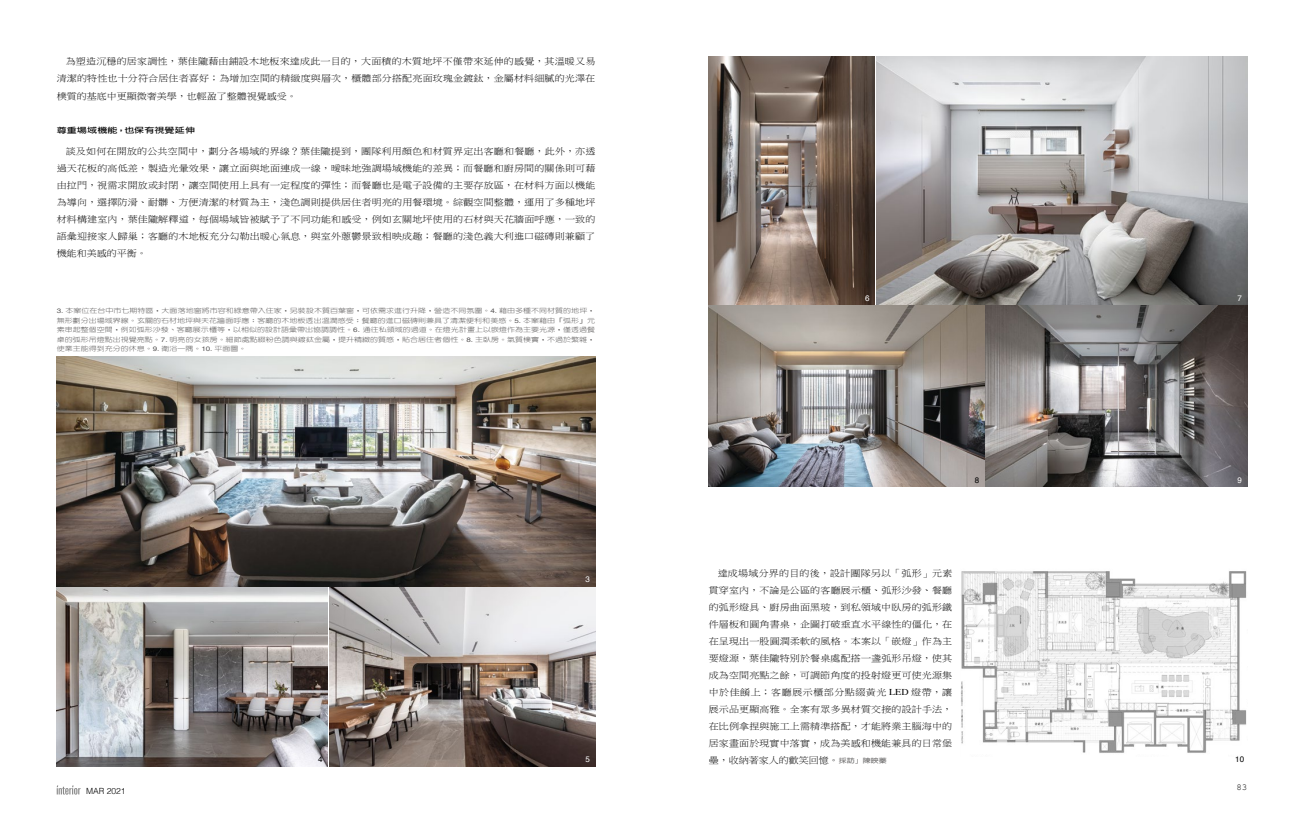
<style>
.page{position:relative;width:1304px;height:823px;background:#fff}
.page>*{position:absolute;margin:0;border:0;box-sizing:border-box;transform-origin:0 0}
.t1{font:9px/17px "Ming Li U";letter-spacing:.015em;color:#000;text-align:justify;scale:1.11 1}
.t2{font:9px "Courier New";color:#000}
.t3{font:300 8.5px "Helvetica";color:#000}
.t4{font:8px "Helvetica";color:#fff}
.t5{font:8px "Helvetica";color:#000}
.t6{font:700 7.5px "AR Hei B5";letter-spacing:.015em;color:#000;scale:1.33 1}
.t7{font:300 6.4px/9.6px "AR New Hei B5";letter-spacing:.005em;color:#595757;text-align:justify;scale:1.25 1}
.s1{font-family:"Helvetica";font-weight:400}
.s2{font-weight:700}
.s3{font-family:"Times"}
.s4{font-family:"AR Hei B5";font-weight:700;font-size:6.4px;color:#727171}
</style>
<div class="page">
<svg style="left:57px;top:785px;width:24px;height:9px"></svg>
<img style="left:961px;top:571px;width:286px;height:182px">
<img style="left:709px;top:57px;width:538px;height:247px">
<img style="left:57px;top:356px;width:538px;height:409px">
<img style="left:709px;top:305px;width:275px;height:181px">
<img style="left:986px;top:305px;width:261px;height:181px">
<p class="t1" style="left:57px;top:53px;width:487px;text-indent:9px">為塑造沉穩的居家調性，葉佳隴藉由鋪設木地板來達成此一目的，大面積的木質地坪不僅帶來延伸的感覺，其溫暖又易清潔的特性也十分符合居住者喜好；為增加空間的精緻度與層次，櫃體部分搭配亮面玫瑰金鍍鈦，金屬材料細膩的光澤在樸質的基底中更顯微奢美學，也輕盈了整體視覺感受。</p>
<p class="t6" style="left:57px;top:126px;width:106px">尊重場域機能，也保有視覺延伸</p>
<p class="t1" style="left:57px;top:142px;width:487px;text-indent:9px">談及如何在開放的公共空間中，劃分各場域的界線？葉佳隴提到，團隊利用顏色和材質界定出客廳和餐廳，此外，亦透過天花板的高低差，製造光暈效果，讓立面與地面連成一線，曖昧地強調場域機能的差異；而餐廳和廚房間的關係則可藉由拉門，視需求開放或封閉，讓空間使用上具有一定程度的彈性；而餐廳也是電子設備的主要存放區，在材料方面以機能為導向，選擇防滑、耐髒、方便清潔的材質為主，淺色調則提供居住者明亮的用餐環境。綜觀空間整體，運用了多種地坪材料構建室內，葉佳隴解釋道，每個場域皆被賦予了不同功能和感受，例如玄關地坪使用的石材與天花牆面呼應，一致的語彙迎接家人歸巢；客廳的木地板充分勾勒出暖心氣息，與室外蔥鬱景致相映成趣；餐廳的淺色義大利進口磁磚則兼顧了機能和美感的平衡。</p>
<p class="t7" style="left:57px;top:305px;width:432px"><span class="s1">3.</span> 本案位在台中市七期特區<span class="s2">，</span>大面落地窗將市容和綠意帶入住家<span class="s2">，</span>另裝設木質百葉窗<span class="s2">，</span>可依需求進行升降<span class="s2">，</span>營造不同氛圍<span class="s2">。</span><span class="s1">4.</span> 藉由多種不同材質的地坪<span class="s2">，</span>無形劃分出場域界線<span class="s2">。</span>玄關的石材地坪與天花牆面呼應<span class="s2">；</span>客廳的木地板透出溫潤感受<span class="s2">；</span>餐廳的進口磁磚則兼具了清潔便利和美感<span class="s2">。</span><span class="s1">5.</span> 本案藉由<span class="s2">「</span>弧形<span class="s2">」</span>元素串起整個空間<span class="s2">，</span>例如弧形沙發<span class="s2">、</span>客廳展示櫃等<span class="s2">，</span>以相似的設計語彙帶出協調調性<span class="s2">。</span><span class="s1">6.</span> 通往私領域的過道<span class="s2">。</span>在燈光計畫上以嵌燈作為主要光源<span class="s2">，</span>僅透過餐桌的弧形吊燈點出視覺亮點<span class="s2">。</span><span class="s1">7.</span> 明亮的女孩房<span class="s2">。</span>細節處點綴粉色調與鍍鈦金屬<span class="s2">，</span>提升精緻的質感<span class="s2">，</span>貼合居住者個性<span class="s2">。</span><span class="s1">8.</span> 主臥房<span class="s2">。</span>氣質樸實<span class="s2">，</span>不過於繁雜<span class="s2">，</span>使業主能得到充分的休息<span class="s2">。</span><span class="s1">9.</span> 衛浴一隅<span class="s2">。</span><span class="s1">10.</span> 平面圖<span class="s2">。</span></p>
<p class="t4" style="left:586px;top:573px;width:6px">3</p>
<p class="t3" style="left:86px;top:783px;width:41px">MAR 2021</p>
<p class="t5" style="left:318px;top:753px;width:6px">4</p>
<p class="t4" style="left:586px;top:753px;width:6px">5</p>
<p class="t4" style="left:865px;top:291px;width:6px">6</p>
<p class="t4" style="left:1238px;top:291px;width:6px">7</p>
<p class="t5" style="left:975px;top:473px;width:6px">8</p>
<p class="t1" style="left:709px;top:564px;width:221px;text-indent:9px">達成場域分界的目的後，設計團隊另以「弧形」元素貫穿室內，不論是公區的客廳展示櫃、弧形沙發、餐廳的弧形燈具、廚房曲面黑玻，到私領域中臥房的弧形鐵件層板和圓角書桌，企圖打破垂直水平線性的僵化，在在呈現出一股圓潤柔軟的風格。本案以「嵌燈」作為主要燈源，葉佳隴特別於餐桌處配搭一盞弧形吊燈，使其成為空間亮點之餘，可調節角度的投射燈更可使光源集中於佳餚上；客廳展示櫃部分點綴黃光 <span class="s3">LED</span> 燈帶，讓展示品更顯高雅。全案有眾多異材質交接的設計手法，在比例拿捏與施工上需精準搭配，才能將業主腦海中的居家畫面於現實中落實，成為美感和機能兼具的日常堡壘，收納著家人的歡笑回憶。<span class="s4">採訪」陳映蓁</span></p>
<p class="t4" style="left:1238px;top:473px;width:6px">9</p>
<p class="t5" style="left:1235px;top:753px;width:10px">10</p>
<p class="t2" style="left:1236px;top:781px;width:12px">83</p>
</div>
